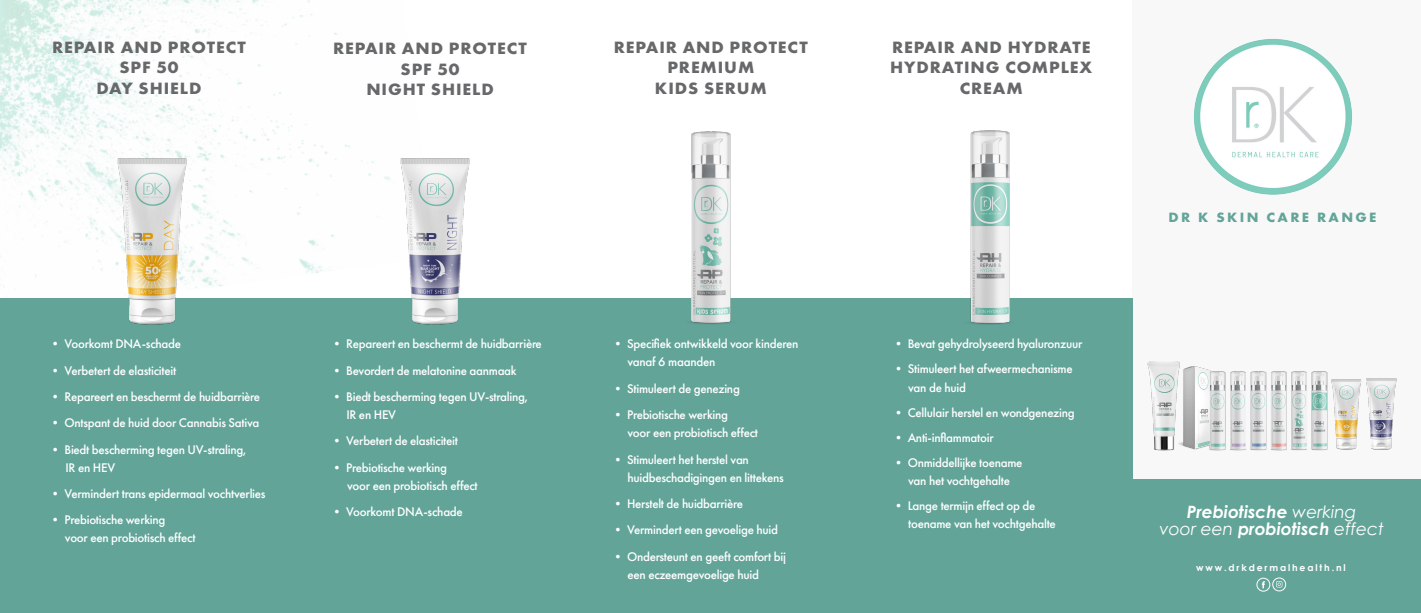
<style>
.page{position:relative;width:1421px;height:613px;background:#fff}
.page>*{position:absolute;margin:0;border:0;box-sizing:border-box;transform-origin:0 0}
.t1{font:700 17px/20.4px "Futura PT";letter-spacing:.05em;color:#666869;text-align:center;scale:1.05 1}
.t2{font:italic 700 17px/17px "Century Gothic";color:#fff;text-align:center}
.t3{font:700 14px "Futura PT";letter-spacing:.16em;color:#63a499;scale:1.05 1}
.t4{font:500 13px/18.1px "Futura PT";letter-spacing:-.02em;color:#fff}
.t5{font:700 9.3px "Century Gothic";letter-spacing:.2em;color:#fff}
.s1{font-weight:400}
</style>
<div class="page">
<div style="left:1132px;top:478px;width:288px;height:134px;background:#63a499"></div>
<div style="left:1132px;top:0;width:288px;height:478px;background:#f8f8f8"></div>
<img style="left:0;top:0;width:337px;height:290px">
<div style="left:0;top:297px;width:1132px;height:315px;background:#63a499"></div>
<div style="left:1256px;top:577px;width:13px;height:14px;border:1px solid #fff;border-radius:50%"></div>
<svg style="left:1261px;top:581px;width:3px;height:7px"></svg>
<div style="left:1272px;top:577px;width:13px;height:14px;border:1px solid #fff;border-radius:50%"></div>
<svg style="left:1276px;top:581px;width:6px;height:6px"></svg>
<img style="left:1194px;top:39px;width:158px;height:156px">
<img style="left:54px;top:141px;width:197px;height:184px">
<img style="left:337px;top:144px;width:196px;height:181px">
<img style="left:687px;top:131px;width:49px;height:193px">
<img style="left:959px;top:130px;width:64px;height:195px">
<img style="left:1147px;top:361px;width:180px;height:90px">
<img style="left:1326px;top:372px;width:35px;height:79px">
<img style="left:1366px;top:378px;width:31px;height:72px">
<p class="t1" style="left:52px;top:36px;width:186px">REPAIR AND PROTECT<br>SPF 50<br>DAY SHIELD</p>
<p class="t1" style="left:333px;top:38px;width:186px">REPAIR AND PROTECT<br>SPF 50<br>NIGHT SHIELD</p>
<p class="t1" style="left:614px;top:36px;width:186px">REPAIR AND PROTECT<br>PREMIUM<br>KIDS SERUM</p>
<p class="t4" style="left:49px;top:335px;width:134px">• Voorkomt DNA-schade</p>
<p class="t4" style="left:49px;top:361px;width:129px">• Verbetert de elasticiteit</p>
<p class="t4" style="left:49px;top:387px;width:213px">• Repareert en beschermt de huidbarrière</p>
<p class="t4" style="left:49px;top:413px;width:212px">• Ontspant de huid door Cannabis Sativa</p>
<p class="t4" style="left:49px;top:440px;width:199px">• Biedt bescherming tegen UV-straling,</p>
<p class="t4" style="left:65px;top:458px;width:51px">IR en HEV</p>
<p class="t4" style="left:49px;top:484px;width:218px">• Vermindert trans epidermaal vochtverlies</p>
<p class="t4" style="left:65px;top:510px;width:132px;text-indent:-16px">• Prebiotische werking<br>voor een probiotisch effect</p>
<p class="t4" style="left:330px;top:335px;width:213px">• Repareert en beschermt de huidbarrière</p>
<p class="t4" style="left:330px;top:361px;width:187px">• Bevordert de melatonine aanmaak</p>
<p class="t4" style="left:346px;top:387px;width:183px;text-indent:-16px">• Biedt bescherming tegen UV-straling,<br>IR en HEV</p>
<p class="t4" style="left:330px;top:432px;width:129px">• Verbetert de elasticiteit</p>
<p class="t4" style="left:330px;top:458px;width:118px">• Prebiotische werking</p>
<p class="t4" style="left:347px;top:476px;width:132px">voor een probiotisch effect</p>
<p class="t4" style="left:330px;top:502px;width:134px">• Voorkomt DNA-schade</p>
<p class="t4" style="left:627px;top:335px;width:172px;text-indent:-16px">• Specifiek ontwikkeld voor kinderen vanaf 6 maanden</p>
<p class="t4" style="left:611px;top:379px;width:130px">• Stimuleert de genezing</p>
<p class="t4" style="left:627px;top:405px;width:132px;text-indent:-16px">• Prebiotische werking<br>voor een probiotisch effect</p>
<p class="t4" style="left:627px;top:450px;width:158px;text-indent:-16px">• Stimuleert het herstel van huidbeschadigingen en littekens</p>
<p class="t4" style="left:611px;top:494px;width:133px">• Herstelt de huidbarrière</p>
<p class="t4" style="left:611px;top:520px;width:168px">• Vermindert een gevoelige huid</p>
<p class="t4" style="left:627px;top:547px;width:160px;text-indent:-16px">• Ondersteunt en geeft comfort bij een eczeemgevoelige huid</p>
<p class="t1" style="left:890px;top:36px;width:194px">REPAIR AND HYDRATE<br>HYDRATING COMPLEX<br>CREAM</p>
<p class="t4" style="left:892px;top:335px;width:192px">• Bevat gehydrolyseerd hyaluronzuur</p>
<p class="t4" style="left:892px;top:360px;width:182px">• Stimuleert het afweermechanisme</p>
<p class="t4" style="left:908px;top:378px;width:59px">van de huid</p>
<p class="t4" style="left:892px;top:403px;width:184px">• Cellulair herstel en wondgenezing</p>
<p class="t4" style="left:892px;top:428px;width:103px">• Anti-inflammatoir</p>
<p class="t4" style="left:892px;top:453px;width:132px">• Onmiddellijke toename</p>
<p class="t4" style="left:908px;top:471px;width:103px">van het vochtgehalte</p>
<p class="t4" style="left:908px;top:496px;width:149px;text-indent:-16px">• Lange termijn effect op de toename van het vochtgehalte</p>
<p class="t3" style="left:1168px;top:209px;width:199px">DR K SKIN CARE RANGE</p>
<p class="t2" style="left:1159px;top:502px;width:226px">Prebiotische <span class="s1">werking<br>voor een</span> probiotisch <span class="s1">effect</span></p>
<p class="t5" style="left:1195px;top:559px;width:151px">www.drkdermalhealth.nl</p>
</div>
